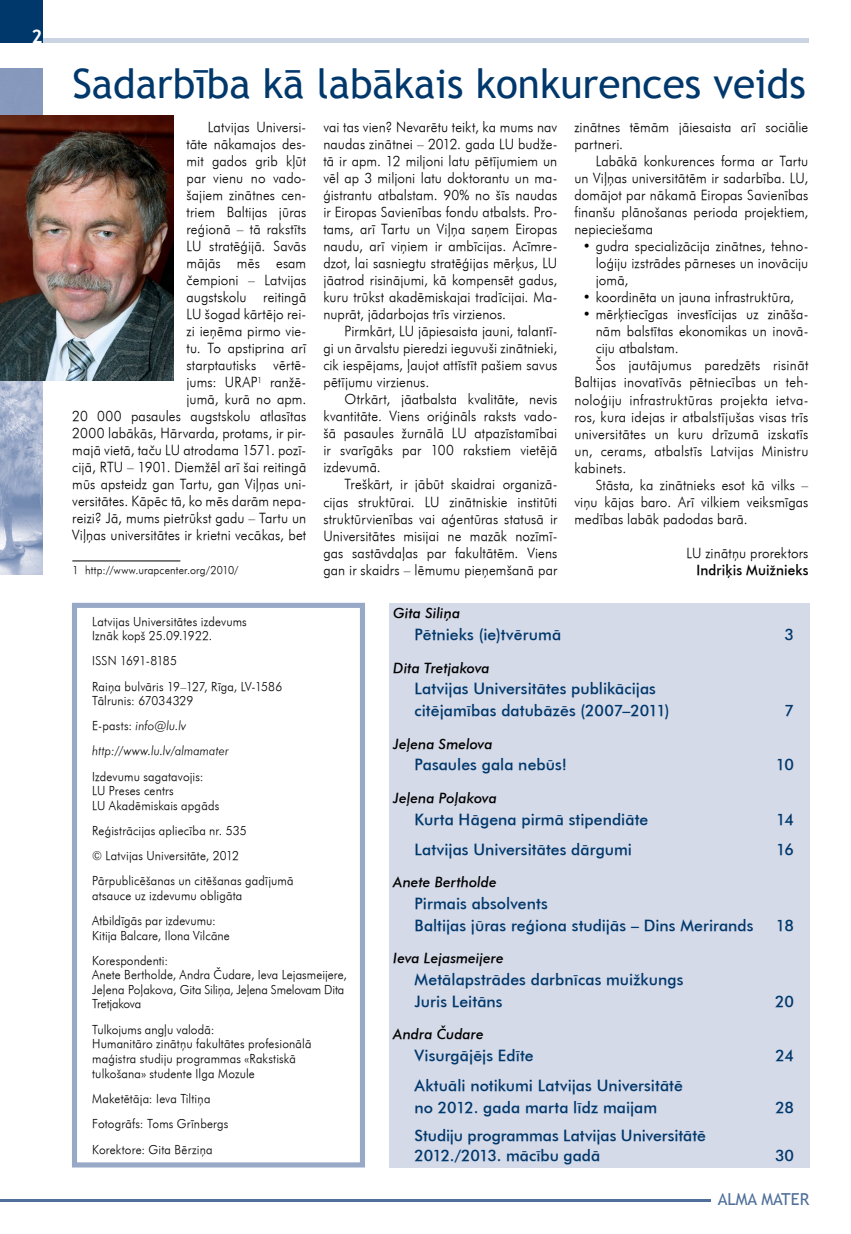
<style>
.page{position:relative;width:851px;height:1234px;background:#fff}
.page>*{position:absolute;margin:0;border:0;box-sizing:border-box;transform-origin:0 0}
.t1{font:40.5px "Trebuchet MS";color:#00386c}
.t2{font:700 18.75px "Trebuchet MS";color:#fff}
.t3{font:16.5px "Trebuchet MS";color:#506f9b}
.t4{font:500 15.75px/21.8px "Futura TL";letter-spacing:.005em;color:#00386c}
.t5{font:300 14.25px/17px "Futura TL";letter-spacing:.01em;color:#000;text-align:justify;scale:.95 1}
.t6{font:italic 500 14.25px "Futura TL";color:#000}
.t7{font:500 14.25px "Futura TL";letter-spacing:.01em;color:#000;scale:.95 1}
.t8{font:300 12.6px/25.2px "Futura TL";letter-spacing:.01em;color:#000;scale:.95 1}
.t9{font:italic 300 12.6px/25.2px "Futura TL";letter-spacing:.005em;color:#000;scale:.95 1}
.t10{font:300 11.25px "Futura TL";letter-spacing:.015em;color:#000;scale:.95 1}
.s1{font-style:normal}
</style>
<div class="page">
<div style="left:0;top:38px;width:808px;height:5px;background:#cbd4e2"></div>
<div style="left:0;top:0;width:43px;height:43px;background:#00386c"></div>
<hr style="left:0;top:1198px;width:808px;height:2px;background:#506f9b">
<div style="left:711px;top:1192px;width:98px;height:24px;background:#fff"></div>
<img style="left:0;top:68px;width:43px;height:506px">
<div style="left:389px;top:602px;width:420px;height:565px;background:#d5dae8"></div>
<div style="left:72px;top:602px;width:293px;height:565px;border:5px solid #98a8c7"></div>
<hr style="left:72px;top:560px;width:108px;height:1px;background:#000">
<img style="left:0;top:116px;width:174px;height:265px">
<h2 class="t2" style="left:32px;top:24px;width:12px">2</h2>
<h1 class="t1" style="left:72px;top:60px;width:735px">Sadarbība kā labākais konkurences veids</h1>
<p class="t5" style="left:72px;top:118px;width:248px;text-align:right">Latvijas Universi-<br>tāte nākamajos des-<br>mit gados grib kļūt<br>par vienu no vado-<br>šajiem zinātnes cen-<br>triem Baltijas jūras<br>reģionā – tā rakstīts<br>LU stratēģijā. Savās<br>mājās mēs esam<br>čempioni – Latvijas<br>augstskolu reitingā<br>LU šogad kārtējo rei-<br>zi ieņēma pirmo vie-<br>tu. To apstiprina arī<br>starptautisks vērtē-<br>jums: URAP<sup>1</sup> ranžē-<br>jumā, kurā no apm.<br>20 000 pasaules augstskolu atlasītas<br>2000 labākās, Hārvarda, protams, ir pir&shy;majā vietā, taču LU atrodama 1571. pozī&shy;cijā, RTU – 1901. Diemžēl arī šai reitingā mūs apsteidz gan Tartu, gan Viļņas uni&shy;versitātes. Kāpēc tā, ko mēs darām nepa&shy;reizi? Jā, mums pietrūkst gadu – Tartu un<br>Viļņas universitātes ir krietni vecākas, bet</p>
<p class="t10" style="left:72px;top:563px;width:176px">1 http://www.urapcenter.org/2010/</p>
<p class="t5" style="left:323px;top:118px;width:248px">vai tas vien? Nevarētu teikt, ka mums nav naudas zinātnei – 2012. gada LU budže&shy;tā ir apm. 12 miljoni latu pētījumiem un vēl ap 3 miljoni latu doktorantu un ma&shy;ģistrantu atbalstam. 90% no šīs naudas ir Eiropas Savienības fondu atbalsts. Pro&shy;tams, arī Tartu un Viļņa saņem Eiropas naudu, arī viņiem ir ambīcijas. Acīmre&shy;dzot, lai sasniegtu stratēģijas mērķus, LU jāatrod risinājumi, kā kompensēt gadus, kuru trūkst akadēmiskajai tradīcijai. Ma&shy;nuprāt, jādarbojas trīs virzienos.</p>
<p class="t5" style="left:323px;top:322px;width:248px;text-indent:21px">Pirmkārt, LU jāpiesaista jauni, talantī&shy;gi un ārvalstu pieredzi ieguvuši zinātnieki, cik iespējams, ļaujot attīstīt pašiem savus pētījumu virzienus.</p>
<p class="t5" style="left:323px;top:390px;width:248px;text-indent:21px">Otrkārt, jāatbalsta kvalitāte, nevis kvantitāte. Viens oriģināls raksts vado&shy;šā pasaules žurnālā LU atpazīstamībai ir svarīgāks par 100 rakstiem vietējā izdevumā.</p>
<p class="t5" style="left:323px;top:475px;width:248px;text-indent:21px">Treškārt, ir jābūt skaidrai organizā&shy;cijas struktūrai. LU zinātniskie institūti struktūrvienības vai aģentūras statusā ir Universitātes misijai ne mazāk nozīmī&shy;gas sastāvdaļas par fakultātēm. Viens gan ir skaidrs – lēmumu pieņemšanā par</p>
<p class="t5" style="left:574px;top:118px;width:248px">zinātnes tēmām jāiesaista arī sociālie partneri.</p>
<p class="t5" style="left:574px;top:152px;width:248px;text-indent:21px">Labākā konkurences forma ar Tartu un Viļņas universitātēm ir sadarbība. LU, domājot par nākamā Eiropas Savienības finanšu plānošanas perioda projektiem, nepieciešama</p>
<p class="t5" style="left:595px;top:237px;width:225px;text-indent:-13px">• gudra specializācija zinātnes, tehno&shy;loģiju izstrādes pārneses un inovāciju jomā,</p>
<p class="t5" style="left:583px;top:288px;width:224px">• koordinēta un jauna infrastruktūra,</p>
<p class="t5" style="left:583px;top:305px;width:239px">• mērķtiecīgas investīcijas uz zināša-</p>
<p class="t5" style="left:595px;top:322px;width:225px">nām balstītas ekonomikas un inovā-</p>
<p class="t5" style="left:595px;top:339px;width:89px">ciju atbalstam.</p>
<p class="t5" style="left:595px;top:356px;width:225px">Šos jautājumus paredzēts risināt</p>
<p class="t5" style="left:574px;top:373px;width:248px">Baltijas inovatīvās pētniecības un teh-</p>
<p class="t5" style="left:574px;top:390px;width:248px">noloģiju infrastruktūras projekta ietva-</p>
<p class="t5" style="left:574px;top:407px;width:248px">ros, kura idejas ir atbalstījušas visas trīs</p>
<p class="t5" style="left:574px;top:424px;width:248px">universitātes un kuru drīzumā izskatīs</p>
<p class="t5" style="left:574px;top:441px;width:248px">un, cerams, atbalstīs Latvijas Ministru</p>
<p class="t5" style="left:574px;top:458px;width:56px">kabinets.</p>
<p class="t5" style="left:595px;top:475px;width:225px">Stāsta, ka zinātnieks esot kā vilks –</p>
<p class="t5" style="left:574px;top:492px;width:248px">viņu kājas baro. Arī vilkiem veiksmīgas</p>
<p class="t5" style="left:574px;top:509px;width:184px">medības labāk padodas barā.</p>
<p class="t5" style="left:686px;top:543px;width:130px">LU zinātņu prorektors</p>
<p class="t7" style="left:696px;top:561px;width:119px">Indriķis Muižnieks</p>
<p class="t8" style="left:92px;top:613px;width:164px;line-height:14.5px">Latvijas Universitātes izdevums<br>Iznāk kopš 25.09.1922.</p>
<p class="t8" style="left:92px;top:647px;width:201px">ISSN 1691-8185<br>Raiņa bulvāris 19–127, Rīga, LV-1586</p>
<p class="t9" style="left:92px;top:687px;width:145px"><span class="s1">Tālrunis: 67034329<br>E-pasts:</span> info@lu.lv http://www.lu.lv/almamater</p>
<p class="t8" style="left:92px;top:768px;width:135px;line-height:14.5px">Izdevumu sagatavojis:<br>LU Preses centrs<br>LU Akadēmiskais apgāds</p>
<p class="t8" style="left:92px;top:817px;width:213px">Reģistrācijas apliecība nr. 535<br>© Latvijas Universitāte, 2012<br>Pārpublicēšanas un citēšanas gadījumā</p>
<p class="t8" style="left:92px;top:882px;width:160px">atsauce uz izdevumu obligāta<br>Atbildīgās par izdevumu:</p>
<p class="t8" style="left:92px;top:921px;width:146px">Kitija Balcare, Ilona Vilcāne<br>Korespondenti:</p>
<p class="t8" style="left:92px;top:966px;width:270px;line-height:14.5px">Anete Bertholde, Andra Čudare, Ieva Lejasmeijere,<br>Jeļena Poļakova, Gita Siliņa, Jeļena Smelovam Dita<br>Tretjakova</p>
<p class="t8" style="left:92px;top:1021px;width:232px;line-height:14.9px">Tulkojums angļu valodā:<br>Humanitāro zinātņu fakultātes profesionālā maģistra studiju programmas «Rakstiskā tulkošana» studente Ilga Mozule</p>
<p class="t8" style="left:92px;top:1085px;width:145px">Maketētāja: Ieva Tiltiņa<br>Fotogrāfs: Toms Grīnbergs<br>Korektore: Gita Bērziņa</p>
<p class="t6" style="left:393px;top:604px;width:68px">Gita Siliņa</p>
<p class="t4" style="left:414px;top:623px;width:148px">Pētnieks (ie)tvērumā</p>
<p class="t4" style="left:784px;top:623px;width:11px">3</p>
<p class="t6" style="left:393px;top:658px;width:98px">Dita Tretjakova</p>
<p class="t4" style="left:414px;top:677px;width:256px">Latvijas Universitātes publikācijas citējamības datubāzēs (2007–2011)</p>
<p class="t4" style="left:784px;top:699px;width:11px">7</p>
<p class="t6" style="left:393px;top:734px;width:101px">Jeļena Smelova</p>
<p class="t4" style="left:414px;top:753px;width:154px">Pasaules gala nebūs!</p>
<p class="t4" style="left:775px;top:753px;width:20px">10</p>
<p class="t6" style="left:393px;top:788px;width:105px">Jeļena Poļakova</p>
<p class="t4" style="left:414px;top:807px;width:235px">Kurta Hāgena pirmā stipendiāte</p>
<p class="t4" style="left:775px;top:807px;width:20px">14</p>
<p class="t4" style="left:414px;top:838px;width:219px">Latvijas Universitātes dārgumi</p>
<p class="t4" style="left:776px;top:838px;width:19px">16</p>
<p class="t6" style="left:393px;top:872px;width:105px">Anete Bertholde</p>
<p class="t4" style="left:414px;top:892px;width:340px">Pirmais absolvents<br>Baltijas jūras reģiona studijās – Dins Merirands</p>
<p class="t4" style="left:775px;top:913px;width:20px">18</p>
<p class="t6" style="left:393px;top:948px;width:112px">Ieva Lejasmeijere</p>
<p class="t4" style="left:414px;top:968px;width:270px">Metālapstrādes darbnīcas muižkungs<br>Juris Leitāns</p>
<p class="t4" style="left:775px;top:989px;width:20px">20</p>
<p class="t6" style="left:393px;top:1024px;width:92px">Andra Čudare</p>
<p class="t4" style="left:414px;top:1044px;width:120px">Visurgājējs Edīte</p>
<p class="t4" style="left:775px;top:1044px;width:20px">24</p>
<p class="t4" style="left:414px;top:1074px;width:270px">Aktuāli notikumi Latvijas Universitātē no 2012. gada marta līdz maijam</p>
<p class="t4" style="left:775px;top:1096px;width:20px">28</p>
<p class="t4" style="left:414px;top:1125px;width:293px;line-height:19.6px">Studiju programmas Latvijas Universitātē<br>2012./2013. mācību gadā</p>
<p class="t4" style="left:774px;top:1143px;width:21px">30</p>
<p class="t3" style="left:717px;top:1189px;width:93px">ALMA MATER</p>
</div>
